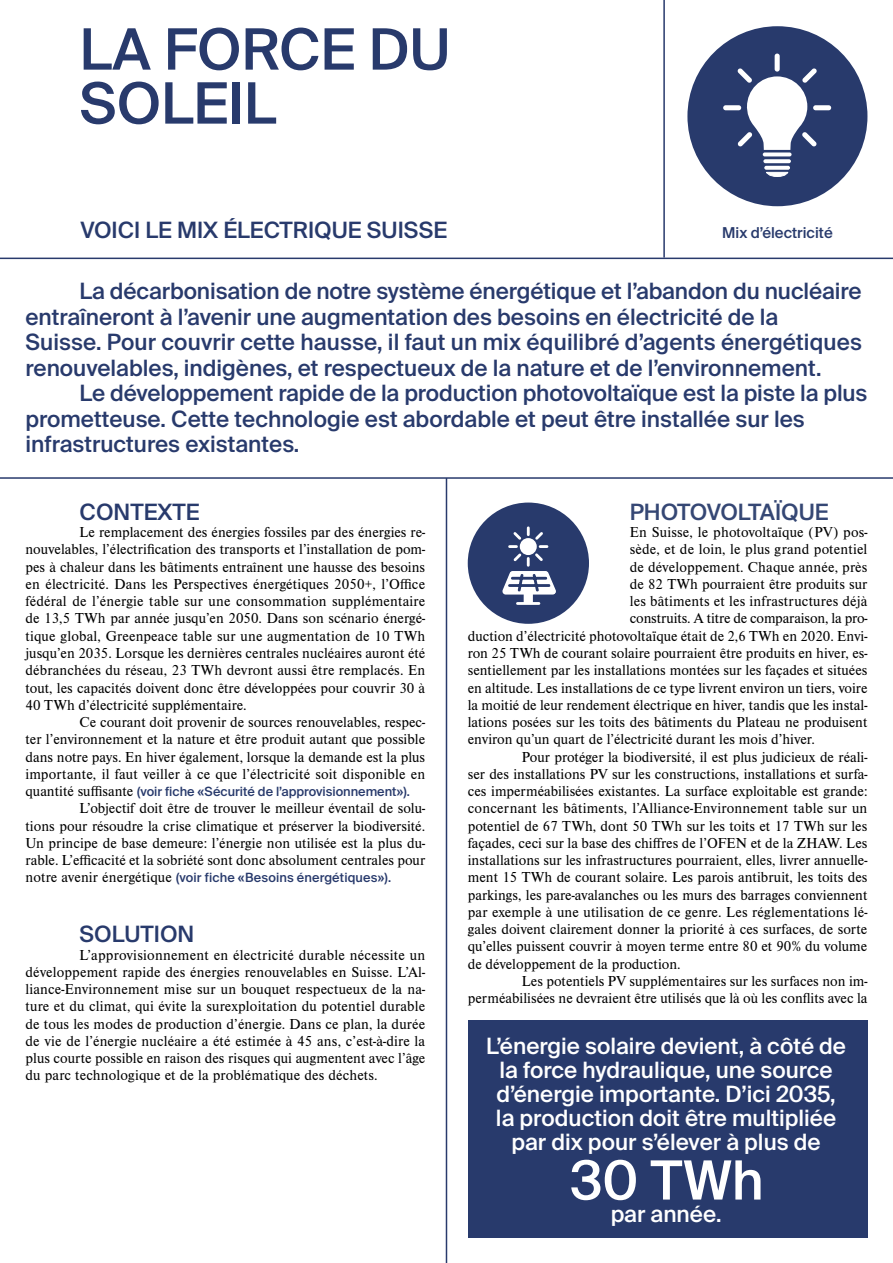
<style>
.page{position:relative;width:893px;height:1263px;background:#fff}
.page>*{position:absolute;margin:0;border:0;box-sizing:border-box;transform-origin:0 0}
.t1{font:500 57px/54px "Suisse Intl";color:#283a6c}
.t2{font:500 54px "Suisse Intl";color:#fff}
.t3{font:500 22.5px/25.5px "Suisse Intl";color:#283a6c}
.t4{font:500 22.5px/24px "Suisse Intl";color:#fff;text-align:center}
.t5{font:500 22.5px "Suisse Intl";color:#354774}
.t6{font:15px/17.2px "Nimbus Rom D";color:#000;text-align:justify}
.t7{font:500 15px "Suisse Intl";color:#283a6c}
.t8{font:500 12.75px "Suisse Intl";color:#283a6c}
.s1{font-family:"Nimbus Rom D";font-weight:400;font-size:15px;color:#000}
</style>
<div class="page">
<hr style="left:0;top:258px;width:893px;height:1px;background:#283a6c">
<hr style="left:0;top:477px;width:893px;height:2px;background:#283a6c">
<hr style="left:446px;top:478px;width:1px;height:785px;background:#283a6c">
<div style="left:468px;top:503px;width:121px;height:121px;background:#283a6c;border-radius:50%"></div>
<hr style="left:517px;top:602px;width:22px;height:3px;background:#fff">
<div style="left:524px;top:593px;width:9px;height:11px;background:#fff;border:2px solid #fff"></div>
<svg style="left:502px;top:526px;width:54px;height:70px"></svg>
<hr style="left:663px;top:0;width:2px;height:258px;background:#283a6c">
<div style="left:468px;top:1020px;width:399px;height:217px;background:#283a6c"></div>
<div style="left:687px;top:26px;width:180px;height:180px;background:#283a6c;border-radius:50%"></div>
<svg style="left:763px;top:152px;width:29px;height:4px"></svg>
<svg style="left:763px;top:159px;width:28px;height:4px"></svg>
<svg style="left:764px;top:166px;width:26px;height:4px"></svg>
<svg style="left:766px;top:172px;width:22px;height:5px"></svg>
<div style="left:775px;top:54px;width:5px;height:18px;background:#fff;border-radius:3px"></div>
<div style="left:813px;top:105px;width:18px;height:5px;background:#fff;border-radius:3px"></div>
<div style="left:723px;top:105px;width:18px;height:5px;background:#fff;border-radius:3px"></div>
<svg style="left:737px;top:68px;width:80px;height:82px"></svg>
<h1 class="t1" style="left:79px;top:23px;width:372px">LA FORCE DU<br>SOLEIL</h1>
<h3 class="t3" style="left:80px;top:217px;width:368px">VOICI LE MIX ÉLECTRIQUE SUISSE</h3>
<p class="t7" style="left:722px;top:224px;width:112px">Mix d’électricité</p>
<p class="t3" style="left:26px;top:279px;width:838px;text-indent:54px">La décarbonisation de notre système énergétique et l’abandon du nucléaire entraîneront à l’avenir une augmentation des besoins en électricité de la<br>Suisse. Pour couvrir cette hausse, il faut un mix équilibré d’agents énergétiques renouvelables, indigènes, et respectueux de la nature et de l’environnement.</p>
<h3 class="t3" style="left:26px;top:381px;width:843px;text-indent:54px">Le développement rapide de la production photovoltaïque est la piste la plus prometteuse. Cette technologie est abordable et peut être installée sur les infrastructures existantes.</h3>
<h3 class="t3" style="left:80px;top:499px;width:122px">CONTEXTE</h3>
<p class="t6" style="left:26px;top:524px;width:401px;text-indent:54px">Le remplacement des énergies fossiles par des énergies re&shy;nouvelables, l’électrification des transports et l’installation de pom&shy;pes à chaleur dans les bâtiments entraînent une hausse des besoins en électricité. Dans les Perspectives énergétiques 2050+, l’Office fédéral de l’énergie table sur une consommation supplémentaire de 13,5 TWh par année jusqu’en 2050. Dans son scénario énergé&shy;tique global, Greenpeace table sur une augmentation de 10 TWh jusqu’en 2035. Lorsque les dernières centrales nucléaires auront été débranchées du réseau, 23 TWh devront aussi être remplacés. En tout, les capacités doivent donc être développées pour couvrir 30 à 40 TWh d’électricité supplémentaire.</p>
<p class="t6" style="left:26px;top:714px;width:401px;text-indent:54px">Ce courant doit provenir de sources renouvelables, respec&shy;ter l’environnement et la nature et être produit autant que possible dans notre pays. En hiver également, lorsque la demande est la plus importante, il faut veiller à ce que l’électricité soit disponible en</p>
<p class="t8" style="left:26px;top:784px;width:386px"><span class="s1">quantité suffisante</span> (voir fiche «Sécurité de l’approvisionnement»).</p>
<p class="t6" style="left:26px;top:800px;width:401px;text-indent:54px">L’objectif doit être de trouver le meilleur éventail de solu&shy;tions pour résoudre la crise climatique et préserver la biodiversité.<br>Un principe de base demeure: l’énergie non utilisée est la plus du&shy;rable. L’efficacité et la sobriété sont donc absolument centrales pour</p>
<p class="t8" style="left:26px;top:870px;width:367px"><span class="s1">notre avenir énergétique</span> (voir fiche «Besoins énergétiques»).</p>
<h3 class="t3" style="left:80px;top:922px;width:116px">SOLUTION</h3>
<p class="t6" style="left:26px;top:946px;width:401px;text-indent:54px">L’approvisionnement en électricité durable nécessite un développement rapide des énergies renouvelables en Suisse. L’Al&shy;liance-Environnement mise sur un bouquet respectueux de la na&shy;ture et du climat, qui évite la surexploitation du potentiel durable de tous les modes de production d’énergie. Dans ce plan, la durée de vie de l’énergie nucléaire a été estimée à 45 ans, c’est-à-dire la plus courte possible en raison des risques qui augmentent avec l’âge du parc technologique et de la problématique des déchets.</p>
<h3 class="t5" style="left:630px;top:499px;width:200px">PHOTOVOLTAÏQUE</h3>
<p class="t6" style="left:630px;top:524px;width:239px">En Suisse, le photovoltaïque (PV) pos-</p>
<p class="t6" style="left:630px;top:541px;width:239px">sède, et de loin, le plus grand potentiel</p>
<p class="t6" style="left:630px;top:558px;width:239px">de développement. Chaque année, près</p>
<p class="t6" style="left:630px;top:576px;width:239px">de 82 TWh pourraient être produits sur</p>
<p class="t6" style="left:630px;top:593px;width:239px">les bâtiments et les infrastructures déjà</p>
<p class="t6" style="left:630px;top:610px;width:239px">construits. A titre de comparaison, la pro-</p>
<p class="t6" style="left:468px;top:627px;width:401px">duction d’électricité photovoltaïque était de 2,6 TWh en 2020. Envi-</p>
<p class="t6" style="left:468px;top:645px;width:401px">ron 25 TWh de courant solaire pourraient être produits en hiver, es-</p>
<p class="t6" style="left:468px;top:662px;width:401px">sentiellement par les installations montées sur les façades et situées</p>
<p class="t6" style="left:468px;top:679px;width:401px">en altitude. Les installations de ce type livrent environ un tiers, voire</p>
<p class="t6" style="left:468px;top:696px;width:401px">la moitié de leur rendement électrique en hiver, tandis que les instal-</p>
<p class="t6" style="left:468px;top:714px;width:401px">lations posées sur les toits des bâtiments du Plateau ne produisent</p>
<p class="t6" style="left:468px;top:731px;width:349px">environ qu’un quart de l’électricité durant les mois d’hiver.</p>
<p class="t6" style="left:522px;top:748px;width:347px">Pour protéger la biodiversité, il est plus judicieux de réali-</p>
<p class="t6" style="left:468px;top:765px;width:401px">ser des installations PV sur les constructions, installations et surfa-</p>
<p class="t6" style="left:468px;top:783px;width:401px">ces imperméabilisées existantes. La surface exploitable est grande:</p>
<p class="t6" style="left:468px;top:800px;width:401px">concernant les bâtiments, l’Alliance-Environnement table sur un</p>
<p class="t6" style="left:468px;top:817px;width:401px">potentiel de 67 TWh, dont 50 TWh sur les toits et 17 TWh sur les</p>
<p class="t6" style="left:468px;top:834px;width:401px">façades, ceci sur la base des chiffres de l’OFEN et de la ZHAW. Les</p>
<p class="t6" style="left:468px;top:852px;width:401px">installations sur les infrastructures pourraient, elles, livrer annuelle-</p>
<p class="t6" style="left:468px;top:869px;width:401px">ment 15 TWh de courant solaire. Les parois antibruit, les toits des</p>
<p class="t6" style="left:468px;top:886px;width:401px">parkings, les pare-avalanches ou les murs des barrages conviennent</p>
<p class="t6" style="left:468px;top:903px;width:401px">par exemple à une utilisation de ce genre. Les réglementations lé-</p>
<p class="t6" style="left:468px;top:921px;width:401px">gales doivent clairement donner la priorité à ces surfaces, de sorte</p>
<p class="t6" style="left:468px;top:938px;width:401px">qu’elles puissent couvrir à moyen terme entre 80 et 90% du volume</p>
<p class="t6" style="left:468px;top:955px;width:214px">de développement de la production.</p>
<p class="t6" style="left:522px;top:972px;width:347px">Les potentiels PV supplémentaires sur les surfaces non im-</p>
<p class="t6" style="left:468px;top:990px;width:401px">perméabilisées ne devraient être utilisés que là où les conflits avec la</p>
<h3 class="t4" style="left:486px;top:1034px;width:361px">L’énergie solaire devient, à côté de la force hydraulique, une source d’énergie importante. D’ici 2035, la production doit être multipliée par dix pour s’élever à plus de</h3>
<h2 class="t2" style="left:570px;top:1149px;width:195px">30 TWh</h2>
<h3 class="t4" style="left:611px;top:1202px;width:112px">par année.</h3>
</div>
